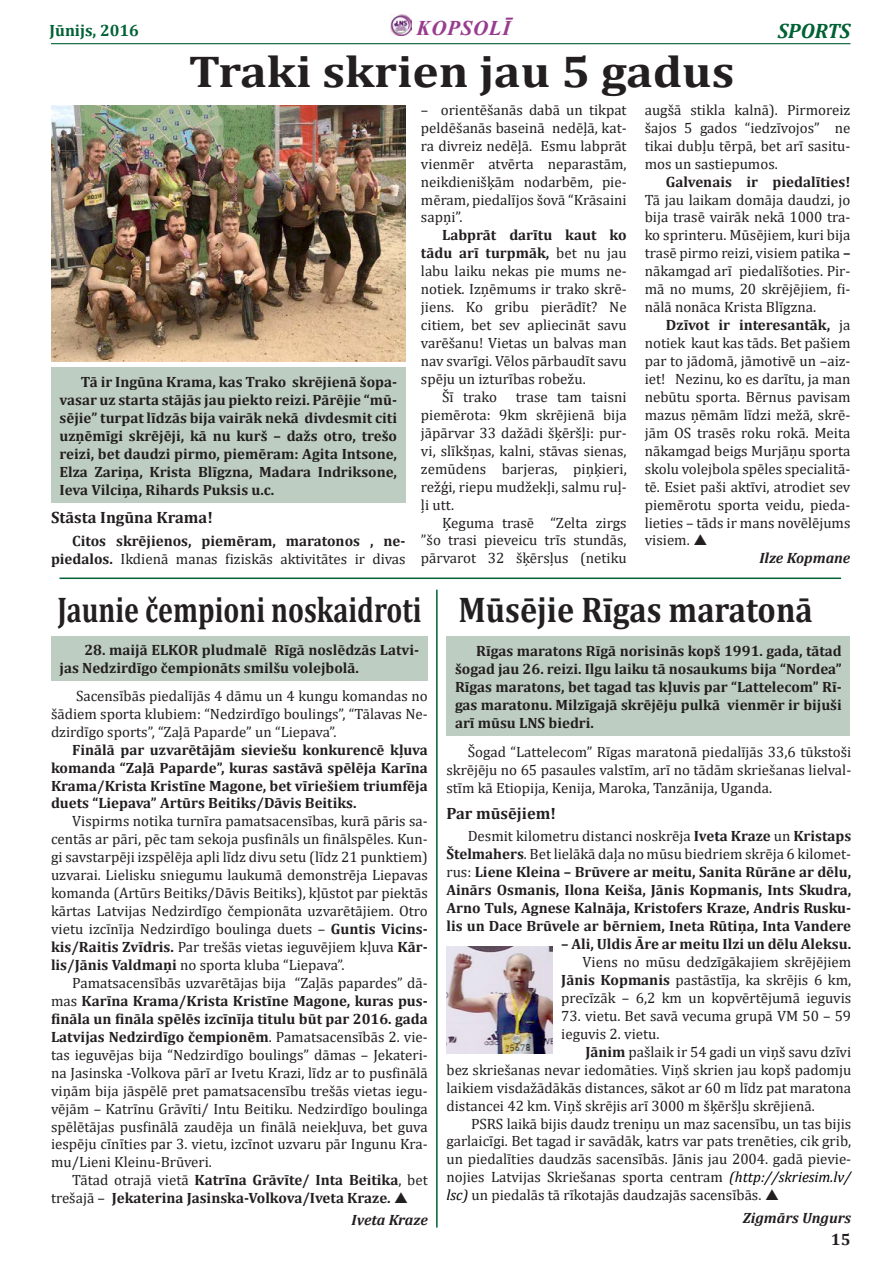
<style>
.page{position:relative;width:893px;height:1263px;background:#fff}
.page>*{position:absolute;margin:0;border:0;box-sizing:border-box;transform-origin:0 0}
.t1{font:700 44.85px "Cambria";color:#231f20;scale:1.1 1}
.t2{font:700 35.85px "Cambria";color:#231f20;scale:.78 1}
.t3{font:700 35.85px "Cambria";color:#231f20;scale:.9 1}
.t4{font:italic 700 21px "Times New Roman";letter-spacing:.035em;color:#983c8f}
.t5{font:italic 700 21px "Cambria";color:#006134}
.t6{font:700 16.5px "Cambria";color:#231f20}
.t7{font:700 16.5px "Cambria";color:#006134}
.t8{font:15px/18px "Cambria";color:#231f20;text-align:justify}
.t9{font:700 15px/18px "Cambria";color:#231f20;text-align:justify}
.t10{font:italic 700 15px "Cambria";color:#231f20}
.s1{font-weight:400}
.s2{font-weight:700}
.s3{font-style:italic;color:#000}
</style>
<div class="page">
<img style="left:390px;top:14px;width:21px;height:21px">
<hr style="left:51px;top:43px;width:799px;height:1px;background:#006134">
<img style="left:51px;top:105px;width:355px;height:256px">
<div style="left:51px;top:367px;width:355px;height:136px;background:#becdc1"></div>
<hr style="left:60px;top:577px;width:781px;height:2px;background:#006134">
<div style="left:51px;top:636px;width:377px;height:45px;background:#becdc1"></div>
<div style="left:446px;top:636px;width:404px;height:100px;background:#becdc1"></div>
<hr style="left:436px;top:590px;width:2px;height:637px;background:#006134">
<img style="left:446px;top:946px;width:107px;height:107px">
<p class="t7" style="left:50px;top:19px;width:91px">Jūnijs, 2016</p>
<h3 class="t4" style="left:417px;top:13px;width:95px">KOPSOLĪ</h3>
<p class="t1" style="left:189px;top:40px;width:497px">Traki skrien jau 5 gadus</p>
<p class="t5" style="left:778px;top:16px;width:74px">SPORTS</p>
<p class="t9" style="left:60px;top:372px;width:339px;text-indent:21px">Tā ir Ingūna Krama, kas Trako skrējienā šopa&shy;vasar uz starta stājās jau piekto reizi. Pārējie “mū&shy;sējie” turpat līdzās bija vairāk nekā divdesmit citi uzņēmīgi skrējēji, kā nu kurš – dažs otro, trešo reizi, bet daudzi pirmo, piemēram: Agita Intsone, Elza Zariņa, Krista Blīgzna, Madara Indriksone, Ieva Vilciņa, Rihards Puksis u.c.</p>
<p class="t6" style="left:51px;top:506px;width:163px">Stāsta Ingūna Krama!</p>
<p class="t9" style="left:51px;top:531px;width:356px;text-align:right">Citos skrējienos, piemēram, maratonos , ne&shy;piedalos. <span class="s1">Ikdienā manas fiziskās aktivitātes ir divas</span></p>
<p class="t8" style="left:421px;top:101px;width:207px">– orientēšanās dabā un tikpat peldēšanās baseinā nedēļā, kat&shy;ra divreiz nedēļā. Esmu labprāt vienmēr atvērta neparastām, neikdienišķām nodarbēm, pie&shy;mēram, piedalījos šovā “Krāsaini sapņi”.</p>
<p class="t8" style="left:421px;top:226px;width:207px;text-indent:21px"><span class="s2">Labprāt darītu kaut ko tādu arī turpmāk,</span> bet nu jau labu laiku nekas pie mums ne&shy;notiek. Izņēmums ir trako skrē&shy;jiens. Ko gribu pierādīt? Ne citiem, bet sev apliecināt savu varēšanu! Vietas un balvas man nav svarīgi. Vēlos pārbaudīt savu spēju un izturības robežu.</p>
<p class="t8" style="left:442px;top:388px;width:56px">Šī trako</p>
<p class="t8" style="left:421px;top:388px;width:207px;text-indent:95px">trase tam taisni piemērota: 9km skrējienā bija jāpārvar 33 dažādi šķēršļi: pur&shy;vi, slīkšņas, kalni, stāvas sienas, zemūdens barjeras, piņķieri, režģi, riepu mudžekļi, salmu ruļ&shy;ļi utt.</p>
<p class="t8" style="left:421px;top:513px;width:207px;text-indent:21px">Ķeguma trasē “Zelta zirgs ”šo trasi pieveicu trīs stundās, pārvarot 32 šķērsļus (netiku</p>
<p class="t8" style="left:645px;top:101px;width:207px">augšā stikla kalnā). Pirmoreiz šajos 5 gados “iedzīvojos” ne tikai dubļu tērpā, bet arī sasitu&shy;mos un sastiepumos.</p>
<p class="t8" style="left:645px;top:172px;width:207px;text-indent:21px"><span class="s2">Galvenais ir piedalīties!<br></span>Tā jau laikam domāja daudzi, jo bija trasē vairāk nekā 1000 tra&shy;ko sprinteru. Mūsējiem, kuri bija trasē pirmo reizi, visiem patika <span class="s2">– </span>nākamgad arī piedalīšoties. Pir&shy;mā no mums, 20 skrējējiem, fi&shy;nālā nonāca Krista Blīgzna.</p>
<p class="t8" style="left:645px;top:316px;width:207px;text-indent:21px"><span class="s2">Dzīvot ir interesantāk,</span> ja notiek kaut kas tāds. Bet pašiem par to jādomā, jāmotivē un –aiz&shy;iet! Nezinu, ko es darītu, ja man nebūtu sporta. Bērnus pavisam mazus ņēmām līdzi mežā, skrē&shy;jām OS trasēs roku rokā. Meita nākamgad beigs Murjāņu sporta skolu volejbola spēles specialitā&shy;tē. Esiet paši aktīvi, atrodiet sev piemērotu sporta veidu, pieda&shy;lieties – tāds ir mans novēlējums visiem.</p>
<p class="t10" style="left:759px;top:548px;width:92px">Ilze Kopmane</p>
<p class="t2" style="left:57px;top:584px;width:468px">Jaunie čempioni noskaidroti</p>
<p class="t9" style="left:60px;top:641px;width:361px;text-indent:25px">28. maijā ELKOR pludmalē Rīgā noslēdzās Latvi&shy;jas Nedzirdīgo čempionāts smilšu volejbolā.</p>
<p class="t8" style="left:51px;top:687px;width:378px;text-indent:25px">Sacensībās piedalījās 4 dāmu un 4 kungu komandas no šādiem sporta klubiem: “Nedzirdīgo boulings”, “Tālavas Ne&shy;dzirdīgo sports”, “Zaļā Paparde” un “Liepava”.</p>
<p class="t9" style="left:51px;top:740px;width:378px;text-indent:21px">Finālā par uzvarētājām sieviešu konkurencē kļuva komanda “Zaļā Paparde”, kuras sastāvā spēlēja Karīna Krama/Krista Kristīne Magone, bet vīriešiem triumfēja duets “Liepava” Artūrs Beitiks/Dāvis Beitiks.</p>
<p class="t8" style="left:51px;top:812px;width:378px;text-indent:21px">Vispirms notika turnīra pamatsacensības, kurā pāris sa&shy;centās ar pāri, pēc tam sekoja pusfināls un finālspēles. Kun&shy;gi savstarpēji izspēlēja apli līdz divu setu (līdz 21 punktiem) uzvarai. Lielisku sniegumu laukumā demonstrēja Liepavas komanda (Artūrs Beitiks/Dāvis Beitiks), kļūstot par piektās kārtas Latvijas Nedzirdīgo čempionāta uzvarētājiem. Otro vietu izcīnīja Nedzirdīgo boulinga duets – <span class="s2">Guntis Vicins&shy;kis/Raitis Zvīdris.</span> Par trešās vietas ieguvējiem kļuva <span class="s2">Kār&shy;lis/Jānis Valdmaņi</span> no sporta kluba “Liepava”.</p>
<p class="t8" style="left:51px;top:974px;width:378px;text-indent:21px">Pamatsacensībās uzvarētājas bija “Zaļās papardes” dā&shy;mas <span class="s2">Karīna Krama/Krista Kristīne Magone, kuras pus&shy;fināla un fināla spēlēs izcīnīja titulu būt par 2016. gada Latvijas Nedzirdīgo čempionēm</span>. Pamatsacensībās 2. vie&shy;tas ieguvējas bija “Nedzirdīgo boulings” dāmas – Jekateri&shy;na Jasinska -Volkova pārī ar Ivetu Krazi, līdz ar to pusfinālā viņām bija jāspēlē pret pamatsacensību trešās vietas iegu&shy;vējām – Katrīnu Grāvīti/ Intu Beitiku. Nedzirdīgo boulinga spēlētājas pusfinālā zaudēja un finālā neiekļuva, bet guva iespēju cīnīties par 3. vietu, izcīnot uzvaru pār Ingunu Kra&shy;mu/Lieni Kleinu-Brūveri.</p>
<p class="t9" style="left:51px;top:1171px;width:378px;text-indent:21px"><span class="s1">Tātad otrajā vietā</span> Katrīna Grāvīte/ Inta Beitika<span class="s1">, bet trešajā –</span> Jekaterina Jasinska-Volkova/Iveta Kraze.</p>
<p class="t10" style="left:352px;top:1210px;width:78px">Iveta Kraze</p>
<p class="t3" style="left:459px;top:584px;width:395px">Mūsējie Rīgas maratonā</p>
<p class="t9" style="left:455px;top:641px;width:388px;text-indent:21px">Rīgas maratons Rīgā norisinās kopš 1991. gada, tātad šogad jau 26. reizi. Ilgu laiku tā nosaukums bija “Nordea” Rīgas maratons, bet tagad tas kļuvis par “Lattelecom” Rī&shy;gas maratonu. Milzīgajā skrējēju pulkā vienmēr ir bijuši arī mūsu LNS biedri.</p>
<p class="t8" style="left:446px;top:743px;width:406px;text-indent:21px">Šogad “Lattelecom” Rīgas maratonā piedalījās 33,6 tūkstoši skrējēju no 65 pasaules valstīm, arī no tādām skriešanas lielval&shy;stīm kā Etiopija, Kenija, Maroka, Tanzānija, Uganda.</p>
<p class="t6" style="left:446px;top:802px;width:111px">Par mūsējiem!</p>
<p class="t9" style="left:446px;top:827px;width:406px;text-indent:21px"><span class="s1">Desmit kilometru distanci noskrēja</span> Iveta Kraze <span class="s1">un</span> Kristaps Štelmahers<span class="s1">. Bet lielākā daļa no mūsu biedriem skrēja 6 kilomet&shy;rus:</span> Liene Kleina – Brūvere ar meitu, Sanita Rūrāne ar dēlu, Ainārs Osmanis, Ilona Keiša, Jānis Kopmanis, Ints Skudra, Arno Tuls, Agnese Kalnāja, Kristofers Kraze, Andris Rusku&shy;lis un Dace Brūvele ar bērniem, Ineta Rūtiņa, Inta Vandere</p>
<p class="t9" style="left:561px;top:934px;width:291px">– Ali, Uldis Āre ar meitu Ilzi un dēlu Aleksu.</p>
<p class="t8" style="left:561px;top:953px;width:291px;text-indent:21px">Viens no mūsu dedzīgākajiem skrējējiem <span class="s2">Jānis Kopmanis</span> pastāstīja, ka skrējis 6 km, precīzāk – 6,2 km un kopvērtējumā ieguvis</p>
<p class="t8" style="left:561px;top:1007px;width:291px">73. vietu. Bet savā vecuma grupā VM 50 – 59 ieguvis 2. vietu.</p>
<p class="t8" style="left:446px;top:1042px;width:406px;text-indent:139px"><span class="s2">Jānim</span> pašlaik ir 54 gadi un viņš savu dzīvi bez skriešanas nevar iedomāties. Viņš skrien jau kopš padomju laikiem visdažādākās distances, sākot ar 60 m līdz pat maratona distancei 42 km. Viņš skrējis arī 3000 m šķēršļu skrējienā.</p>
<p class="t8" style="left:446px;top:1114px;width:406px;text-indent:25px">PSRS laikā bijis daudz treniņu un maz sacensību, un tas bijis garlaicīgi. Bet tagad ir savādāk, katrs var pats trenēties, cik grib, un piedalīties daudzās sacensībās. Jānis jau 2004. gadā pievie&shy;nojies Latvijas Skriešanas sporta centram <span class="s3">(http://skriesim.lv/ lsc)</span> un piedalās tā rīkotajās daudzajās sacensībās.</p>
<p class="t10" style="left:743px;top:1207px;width:110px">Zigmārs Ungurs</p>
<p class="t6" style="left:831px;top:1227px;width:21px">15</p>
</div>
